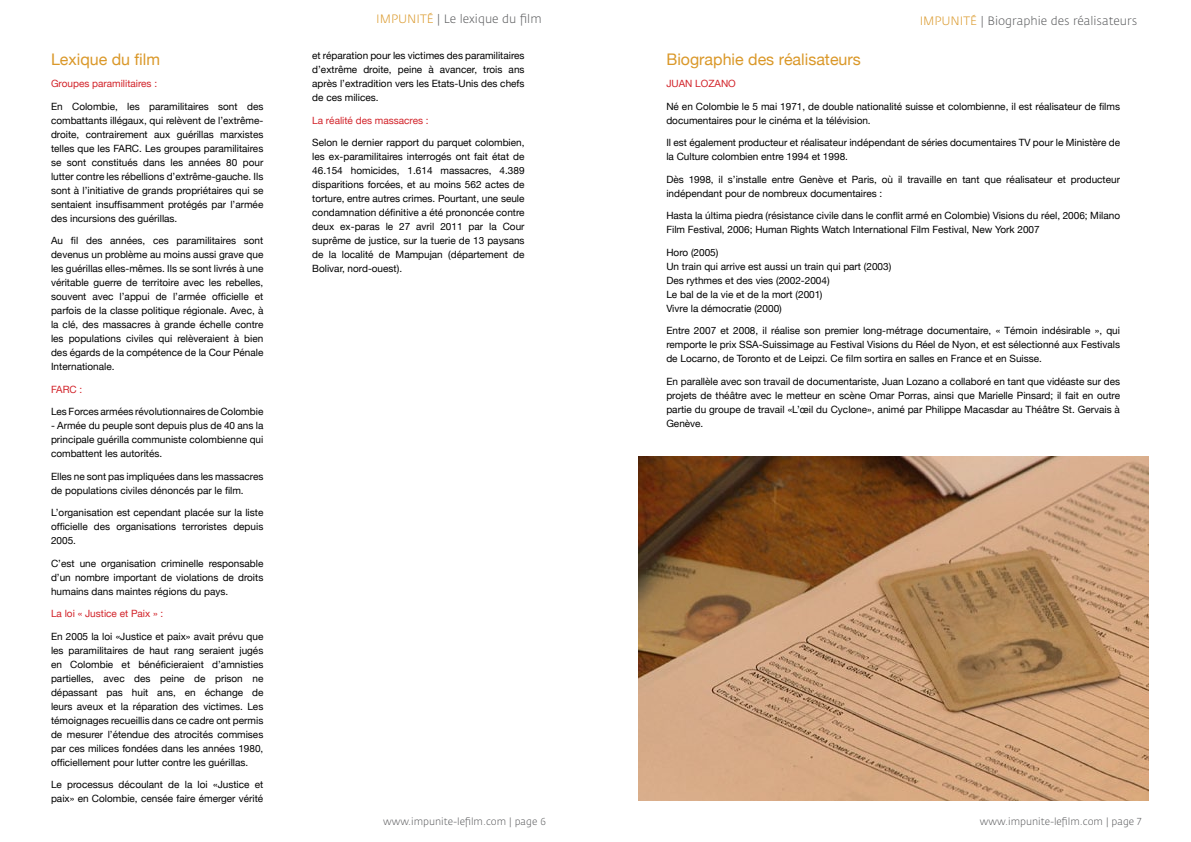
<style>
.page{position:relative;width:1191px;height:842px;background:#fff}
.page>*{position:absolute;margin:0;border:0;box-sizing:border-box;transform-origin:0 0}
.t1{font:16px "Helvetica Neue";color:#da9829}
.t2{font:300 12px "Fedra Sans";color:#58595b}
.t3{font:300 12px "Fedra Sans";color:#da9829}
.t4{font:10px/14px "Helvetica Neue";color:#000;text-align:justify}
.t5{font:10px "Helvetica Neue";color:#d2232a}
.t6{font:300 10px "Fedra Sans";color:#58595b}
.s1{color:#da9829}
</style>
<div class="page">
<img style="left:638px;top:456px;width:510px;height:345px">
<h1 class="t1" style="left:51px;top:50px;width:111px">Lexique du film</h1>
<p class="t5" style="left:51px;top:78px;width:108px">Groupes paramilitaires :</p>
<p class="t4" style="left:51px;top:99px;width:214px">En Colombie, les paramilitaires sont des combattants illégaux, qui relèvent de l’extrême&shy;droite, contrairement aux guérillas marxistes telles que les FARC. Les groupes paramilitaires se sont constitués dans les années 80 pour lutter contre les rébellions d’extrême-gauche. Ils sont à l’initiative de grands propriétaires qui se sentaient insuffisamment protégés par l’armée des incursions des guérillas.</p>
<p class="t4" style="left:51px;top:234px;width:214px">Au fil des années, ces paramilitaires sont devenus un problème au moins aussi grave que les guérillas elles-mêmes. Ils se sont livrés à une véritable guerre de territoire avec les rebelles, souvent avec l’appui de l’armée officielle et parfois de la classe politique régionale. Avec, à la clé, des massacres à grande échelle contre les populations civiles qui relèveraient à bien des égards de la compétence de la Cour Pénale Internationale.</p>
<p class="t5" style="left:51px;top:383px;width:33px">FARC :</p>
<p class="t4" style="left:51px;top:405px;width:214px">Les Forces armées révolutionnaires de Colombie</p>
<p class="t4" style="left:51px;top:419px;width:214px">- Armée du peuple sont depuis plus de 40 ans la principale guérilla communiste colombienne qui combattent les autorités.</p>
<p class="t4" style="left:51px;top:469px;width:214px">Elles ne sont pas impliquées dans les massacres de populations civiles dénoncés par le film.</p>
<p class="t4" style="left:51px;top:506px;width:214px">L’organisation est cependant placée sur la liste officielle des organisations terroristes depuis 2005.</p>
<p class="t4" style="left:51px;top:556px;width:214px">C’est une organisation criminelle responsable d’un nombre important de violations de droits humains dans maintes régions du pays.</p>
<p class="t5" style="left:51px;top:608px;width:114px">La loi « Justice et Paix » :</p>
<p class="t4" style="left:51px;top:629px;width:214px">En 2005 la loi «Justice et paix» avait prévu que les paramilitaires de haut rang seraient jugés en Colombie et bénéficieraient d’amnisties partielles, avec des peine de prison ne dépassant pas huit ans, en échange de leurs aveux et la réparation des victimes. Les témoignages recueillis dans ce cadre ont permis de mesurer l’étendue des atrocités commises par ces milices fondées dans les années 1980, officiellement pour lutter contre les guérillas.</p>
<p class="t4" style="left:51px;top:778px;width:214px">Le processus découlant de la loi «Justice et paix» en Colombie, censée faire émerger vérité</p>
<p class="t3" style="left:376px;top:13px;width:30px">Impuni</p>
<p class="t2" style="left:420px;top:13px;width:123px"><span class="s1">té</span> | Le lexique du film</p>
<p class="t4" style="left:312px;top:48px;width:214px">et réparation pour les victimes des paramilitaires d’extrême droite, peine à avancer, trois ans après l’extradition vers les Etats-Unis des chefs de ces milices.</p>
<p class="t5" style="left:312px;top:114px;width:118px">La réalité des massacres :</p>
<p class="t4" style="left:312px;top:135px;width:214px">Selon le dernier rapport du parquet colombien, les ex-paramilitaires interrogés ont fait état de 46.154 homicides, 1.614 massacres, 4.389 disparitions forcées, et au moins 562 actes de torture, entre autres crimes. Pourtant, une seule condamnation définitive a été prononcée contre deux ex-paras le 27 avril 2011 par la Cour suprême de justice, sur la tuerie de 13 paysans de la localité de Mampujan (département de Bolivar, nord-ouest).</p>
<p class="t3" style="left:919px;top:14px;width:30px">Impuni</p>
<p class="t2" style="left:963px;top:14px;width:175px"><span class="s1">té</span> | Biographie des réalisateurs</p>
<h1 class="t1" style="left:666px;top:50px;width:196px">Biographie des réalisateurs</h1>
<p class="t5" style="left:666px;top:78px;width:71px">JUAN LOZANO</p>
<p class="t4" style="left:666px;top:99px;width:455px">Né en Colombie le 5 mai 1971, de double nationalité suisse et colombienne, il est réalisateur de films documentaires pour le cinéma et la télévision.</p>
<p class="t4" style="left:666px;top:136px;width:455px">Il est également producteur et réalisateur indépendant de séries documentaires TV pour le Ministère de la Culture colombien entre 1994 et 1998.</p>
<p class="t4" style="left:666px;top:172px;width:455px">Dès 1998, il s’installe entre Genève et Paris, où il travaille en tant que réalisateur et producteur indépendant pour de nombreux documentaires :</p>
<p class="t4" style="left:666px;top:209px;width:455px">Hasta la última piedra (résistance civile dans le conflit armé en Colombie) Visions du réel, 2006; Milano<br>Film Festival, 2006; Human Rights Watch International Film Festival, New York 2007</p>
<p class="t4" style="left:666px;top:245px;width:226px;text-align:left">Horo (2005)<br>Un train qui arrive est aussi un train qui part (2003)<br>Des rythmes et des vies (2002-2004)<br>Le bal de la vie et de la mort (2001)<br>Vivre la démocratie (2000)</p>
<p class="t4" style="left:666px;top:324px;width:455px">Entre 2007 et 2008, il réalise son premier long-métrage documentaire, « Témoin indésirable », qui remporte le prix SSA-Suissimage au Festival Visions du Réel de Nyon, et est sélectionné aux Festivals de Locarno, de Toronto et de Leipzi. Ce film sortira en salles en France et en Suisse.</p>
<p class="t4" style="left:666px;top:374px;width:455px">En parallèle avec son travail de documentariste, Juan Lozano a collaboré en tant que vidéaste sur des projets de théâtre avec le metteur en scène Omar Porras, ainsi que Marielle Pinsard; il fait en outre partie du groupe de travail «L’œil du Cyclone», animé par Philippe Macasdar au Théâtre St. Gervais à Genève.</p>
<p class="t6" style="left:383px;top:816px;width:164px">www.impunite-lefilm.com | page 6</p>
<p class="t6" style="left:979px;top:816px;width:163px">www.impunite-lefilm.com | page 7</p>
</div>
